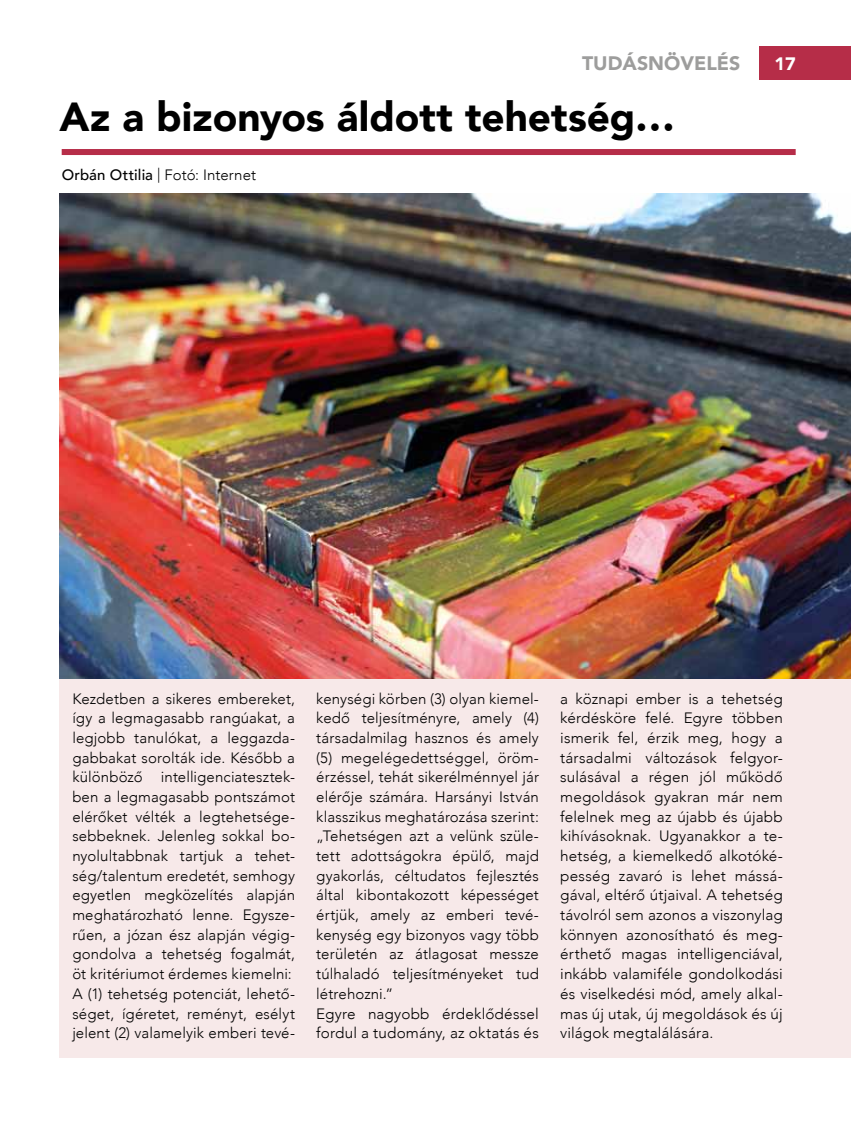
<style>
.page{position:relative;width:851px;height:1127px;background:#fff}
.page>*{position:absolute;margin:0;border:0;box-sizing:border-box;transform-origin:0 0}
.t1{font:900 40.5px "Avenir";color:#000}
.t2{font:900 19.5px "Avenir";color:#9d9d9c}
.t3{font:900 18px "Avenir";color:#fff}
.t4{font:300 15px/19.6px "Avenir";letter-spacing:.01em;color:#000}
.s1{font-weight:500}
</style>
<div class="page">
<div style="left:758px;top:47px;width:92px;height:33px;background:#b62d48"></div>
<div style="left:101px;top:596px;width:749px;height:462px;background:#f7e9e9"></div>
<div style="left:62px;top:149px;width:733px;height:6px;background:#b62d48"></div>
<div style="left:60px;top:266px;width:735px;height:792px;background:#f7e9e9"></div>
<img style="left:60px;top:193px;width:790px;height:485px">
<h2 class="t2" style="left:582px;top:46px;width:15px">tud</h2>
<h2 class="t2" style="left:622px;top:46px;width:119px">ásnövelés</h2>
<h1 class="t1" style="left:60px;top:82px;width:617px">Az a bizonyos áldott tehetség…</h1>
<p class="t4" style="left:62px;top:165px;width:196px"><span class="s1">Orbán Ottilia</span> | Fotó: Internet</p>
<p class="t3" style="left:774px;top:48px;width:23px">17</p>
<p class="t4" style="left:72px;top:688px;width:224px">Kezdetben a sikeres embereket, így a legmagasabb rangúakat, a legjobb tanulókat, a leggazda&shy;gabbakat sorolták ide. Később a különböző intelligenciatesztek&shy;ben a legmagasabb pontszámot elérőket vélték a legtehetsége&shy;sebbeknek. Jelenleg sokkal bo&shy;nyolultabbnak tartjuk a tehet&shy;ség/talentum eredetét, semhogy egyetlen megközelítés alapján meghatározható lenne. Egysze&shy;rűen, a józan ész alapján végig&shy;gondolva a tehetség fogalmát, öt kritériumot érdemes kiemelni:<br>A (1) tehetség potenciát, lehető&shy;séget, ígéretet, reményt, esélyt jelent (2) valamelyik emberi tevé-</p>
<p class="t4" style="left:316px;top:688px;width:224px">kenységi körben (3) olyan kiemel&shy;kedő teljesítményre, amely (4) társadalmilag hasznos és amely (5) megelégedettséggel, öröm&shy;érzéssel, tehát sikerélménnyel jár elérője számára. Harsányi István klasszikus meghatározása szerint: „Tehetségen azt a velünk szüle&shy;tett adottságokra épülő, majd gyakorlás, céltudatos fejlesztés által kibontakozott képességet értjük, amely az emberi tevé&shy;kenység egy bizonyos vagy több területén az átlagosat messze túlhaladó teljesítményeket tud létrehozni.”<br>Egyre nagyobb érdeklődéssel fordul a tudomány, az oktatás és</p>
<p class="t4" style="left:560px;top:688px;width:224px;text-align:justify">a köznapi ember is a tehetség kérdésköre felé. Egyre többen ismerik fel, érzik meg, hogy a társadalmi változások felgyor&shy;sulásával a régen jól működő megoldások gyakran már nem felelnek meg az újabb és újabb kihívásoknak. Ugyanakkor a te&shy;hetség, a kiemelkedő alkotóké&shy;pesség zavaró is lehet mássá&shy;gával, eltérő útjaival. A tehetség távolról sem azonos a viszonylag könnyen azonosítható és meg&shy;érthető magas intelligenciával, inkább valamiféle gondolkodási és viselkedési mód, amely alkal&shy;mas új utak, új megoldások és új világok megtalálására.</p>
</div>
